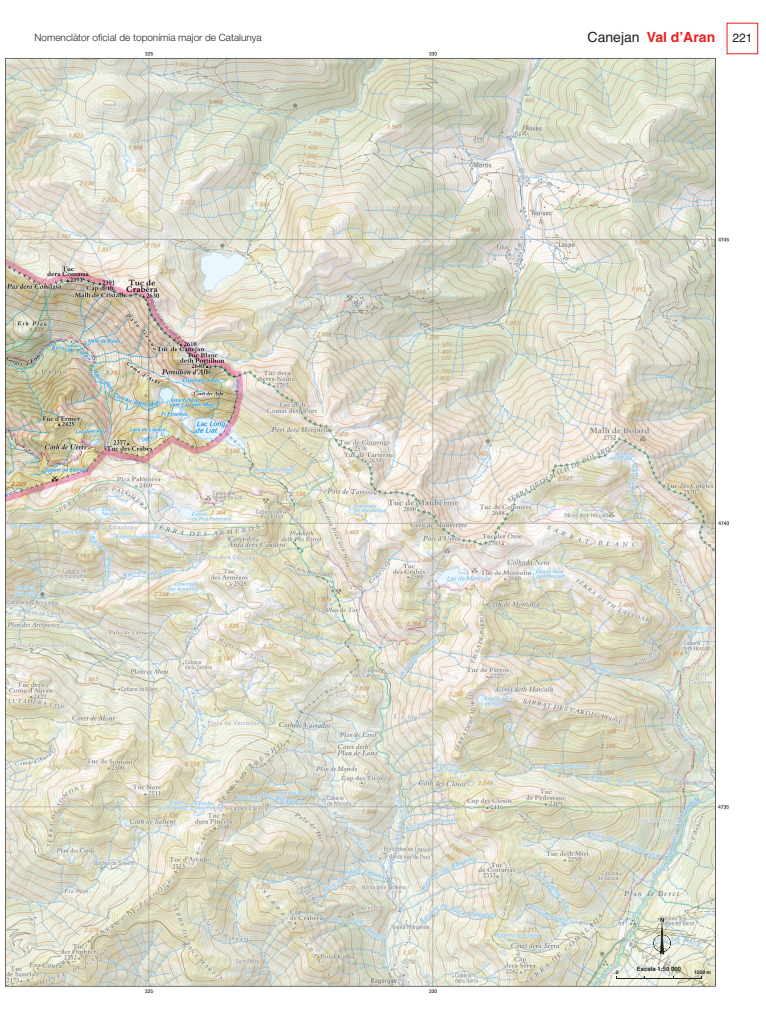
<style>
.page{position:relative;width:766px;height:1035px;background:#fff}
.page>*{position:absolute;margin:0;border:0;box-sizing:border-box;transform-origin:0 0}
.t1{font:700 14px "Helvetica";color:#ee1d23}
.t2{font:12px "Helvetica";color:#231f20}
.t3{font:300 10px "Helvetica Neue";color:#231f20}
.t4{font:700 6px "Helvetica";color:#231f20}
.t5{font:700 5px "Helvetica";color:#231f20}
.s1{font-weight:400;color:#231f20}
</style>
<div class="page">
<img style="left:5px;top:52px;width:723px;height:940px">
<hr style="left:616px;top:978px;width:85px;height:1px;background:#231f20">
<svg style="left:653px;top:917px;width:17px;height:37px"></svg>
<p class="t3" style="left:35px;top:34px;width:228px">Nomenclàtor oficial de toponímia major de Catalunya</p>
<p class="t1" style="left:587px;top:32px;width:129px"><span class="s1">Canejan</span> Val d’Aran</p>
<p class="t2" style="left:732px;top:31px;width:22px">221</p>
<p class="t4" style="left:636px;top:965px;width:46px">Escala 1:50 000</p>
<p class="t5" style="left:615px;top:969px;width:4px">0</p>
<p class="t5" style="left:693px;top:969px;width:18px">1500 m</p>
</div>
